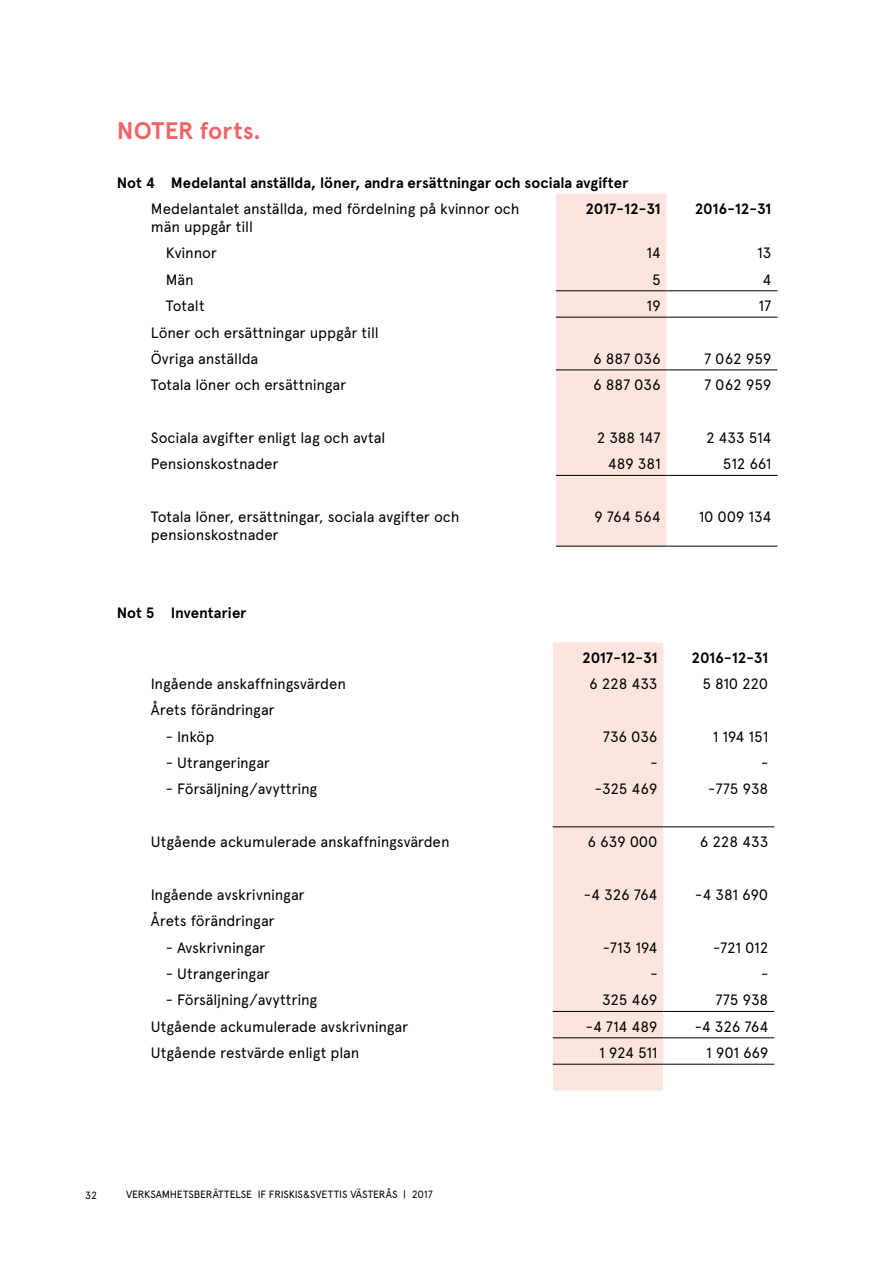
<style>
.page{position:relative;width:893px;height:1263px;background:#fff}
.page>*{position:absolute;margin:0;border:0;box-sizing:border-box;transform-origin:0 0}
.t1{font:700 24px "Apercu";letter-spacing:-.01em;color:#f16468}
.t2{font:15px/18px "Apercu";letter-spacing:-.01em;color:#000}
.t3{font:700 15px "Apercu";letter-spacing:-.005em;color:#000}
.t4{font:10.5px "Apercu";letter-spacing:-.015em;color:#000}
</style>
<div class="page">
<svg style="left:556px;top:194px;width:221px;height:352px"></svg>
<hr style="left:556px;top:290px;width:111px;height:1px;background:#000">
<hr style="left:667px;top:290px;width:110px;height:1px;background:#000">
<hr style="left:556px;top:317px;width:111px;height:1px;background:#000">
<hr style="left:667px;top:317px;width:110px;height:1px;background:#000">
<hr style="left:556px;top:370px;width:111px;height:1px;background:#000">
<hr style="left:667px;top:370px;width:110px;height:1px;background:#000">
<hr style="left:556px;top:475px;width:111px;height:1px;background:#000">
<hr style="left:667px;top:475px;width:110px;height:1px;background:#000">
<hr style="left:556px;top:546px;width:111px;height:1px;background:#000">
<hr style="left:667px;top:546px;width:110px;height:1px;background:#000">
<div style="left:553px;top:642px;width:111px;height:448px;background:#fde5df"></div>
<svg style="left:664px;top:827px;width:110px;height:237px"></svg>
<hr style="left:553px;top:826px;width:111px;height:1px;background:#000">
<hr style="left:664px;top:826px;width:110px;height:1px;background:#000">
<hr style="left:553px;top:1011px;width:111px;height:1px;background:#000">
<hr style="left:664px;top:1011px;width:110px;height:1px;background:#000">
<hr style="left:553px;top:1037px;width:111px;height:1px;background:#000">
<hr style="left:664px;top:1037px;width:110px;height:1px;background:#000">
<hr style="left:553px;top:1064px;width:111px;height:1px;background:#000">
<hr style="left:664px;top:1064px;width:110px;height:1px;background:#000">
<h1 class="t1" style="left:117px;top:116px;width:145px">NOTER forts.</h1>
<p class="t3" style="left:117px;top:173px;width:513px">Not 4 Medelantal anställda, löner, andra ersättningar och sociala avgifter</p>
<p class="t2" style="left:151px;top:200px;width:370px">Medelantalet anställda, med fördelning på kvinnor och män uppgår till</p>
<p class="t3" style="left:585px;top:200px;width:77px">2017-12-31</p>
<p class="t3" style="left:695px;top:200px;width:78px">2016-12-31</p>
<p class="t2" style="left:166px;top:244px;width:52px">Kvinnor</p>
<p class="t2" style="left:647px;top:244px;width:16px">14</p>
<p class="t2" style="left:757px;top:244px;width:16px">13</p>
<p class="t2" style="left:166px;top:270px;width:29px">Män</p>
<p class="t2" style="left:652px;top:270px;width:10px">5</p>
<p class="t2" style="left:762px;top:270px;width:10px">4</p>
<p class="t2" style="left:166px;top:297px;width:40px">Totalt</p>
<p class="t2" style="left:647px;top:297px;width:16px">19</p>
<p class="t2" style="left:758px;top:297px;width:15px">17</p>
<p class="t2" style="left:151px;top:319px;width:229px;line-height:26.4px">Löner och ersättningar uppgår till<br>Övriga anställda</p>
<p class="t2" style="left:593px;top:350px;width:69px">6 887 036</p>
<p class="t2" style="left:704px;top:350px;width:69px">7 062 959</p>
<p class="t2" style="left:151px;top:376px;width:197px">Totala löner och ersättningar</p>
<p class="t2" style="left:593px;top:376px;width:69px">6 887 036</p>
<p class="t2" style="left:704px;top:376px;width:69px">7 062 959</p>
<p class="t2" style="left:151px;top:429px;width:236px">Sociala avgifter enligt lag och avtal</p>
<p class="t2" style="left:597px;top:429px;width:65px">2 388 147</p>
<p class="t2" style="left:706px;top:429px;width:67px">2 433 514</p>
<p class="t2" style="left:151px;top:455px;width:129px">Pensionskostnader</p>
<p class="t2" style="left:608px;top:455px;width:54px">489 381</p>
<p class="t2" style="left:723px;top:455px;width:50px">512 661</p>
<p class="t2" style="left:151px;top:508px;width:310px">Totala löner, ersättningar, sociala avgifter och pensionskostnader</p>
<p class="t2" style="left:594px;top:508px;width:68px">9 764 564</p>
<p class="t2" style="left:699px;top:508px;width:74px">10 009 134</p>
<p class="t3" style="left:117px;top:604px;width:131px">Not 5 Inventarier</p>
<p class="t3" style="left:582px;top:648px;width:77px">2017-12-31</p>
<p class="t3" style="left:691px;top:648px;width:78px">2016-12-31</p>
<p class="t2" style="left:151px;top:675px;width:197px">Ingående anskaffningsvärden</p>
<p class="t2" style="left:589px;top:675px;width:70px">6 228 433</p>
<p class="t2" style="left:702px;top:675px;width:67px">5 810 220</p>
<p class="t2" style="left:151px;top:701px;width:125px">Årets förändringar</p>
<p class="t2" style="left:166px;top:727px;width:50px">- Inköp</p>
<p class="t2" style="left:603px;top:727px;width:56px">736 036</p>
<p class="t2" style="left:713px;top:727px;width:57px">1 194 151</p>
<p class="t2" style="left:166px;top:754px;width:106px">- Utrangeringar</p>
<p class="t2" style="left:650px;top:754px;width:9px">-</p>
<p class="t2" style="left:761px;top:754px;width:9px">-</p>
<p class="t2" style="left:166px;top:780px;width:153px">- Försäljning/avyttring</p>
<p class="t2" style="left:595px;top:780px;width:64px">-325 469</p>
<p class="t2" style="left:708px;top:780px;width:62px">-775 938</p>
<p class="t2" style="left:151px;top:833px;width:300px">Utgående ackumulerade anskaffningsvärden</p>
<p class="t2" style="left:587px;top:833px;width:72px">6 639 000</p>
<p class="t2" style="left:700px;top:833px;width:70px">6 228 433</p>
<p class="t2" style="left:151px;top:885px;width:155px">Ingående avskrivningar</p>
<p class="t2" style="left:584px;top:885px;width:75px">-4 326 764</p>
<p class="t2" style="left:695px;top:885px;width:75px">-4 381 690</p>
<p class="t2" style="left:151px;top:912px;width:125px">Årets förändringar</p>
<p class="t2" style="left:166px;top:938px;width:101px">- Avskrivningar</p>
<p class="t2" style="left:603px;top:938px;width:56px">-713 194</p>
<p class="t2" style="left:713px;top:938px;width:57px">-721 012</p>
<p class="t2" style="left:166px;top:965px;width:106px">- Utrangeringar</p>
<p class="t2" style="left:650px;top:965px;width:9px">-</p>
<p class="t2" style="left:761px;top:965px;width:9px">-</p>
<p class="t2" style="left:166px;top:991px;width:153px">- Försäljning/avyttring</p>
<p class="t2" style="left:602px;top:991px;width:57px">325 469</p>
<p class="t2" style="left:715px;top:991px;width:54px">775 938</p>
<p class="t2" style="left:151px;top:1017px;width:259px">Utgående ackumulerade avskrivningar</p>
<p class="t2" style="left:586px;top:1017px;width:73px">-4 714 489</p>
<p class="t2" style="left:695px;top:1017px;width:75px">-4 326 764</p>
<p class="t2" style="left:151px;top:1044px;width:210px">Utgående restvärde enligt plan</p>
<p class="t2" style="left:599px;top:1044px;width:60px">1 924 511</p>
<p class="t2" style="left:706px;top:1044px;width:64px">1 901 669</p>
<p class="t4" style="left:85px;top:1188px;width:13px">32</p>
<p class="t4" style="left:126px;top:1188px;width:308px">VERKSAMHETSBERÄTTELSE IF FRISKIS&amp;SVETTIS VÄSTERÅS | 2017</p>
</div>
